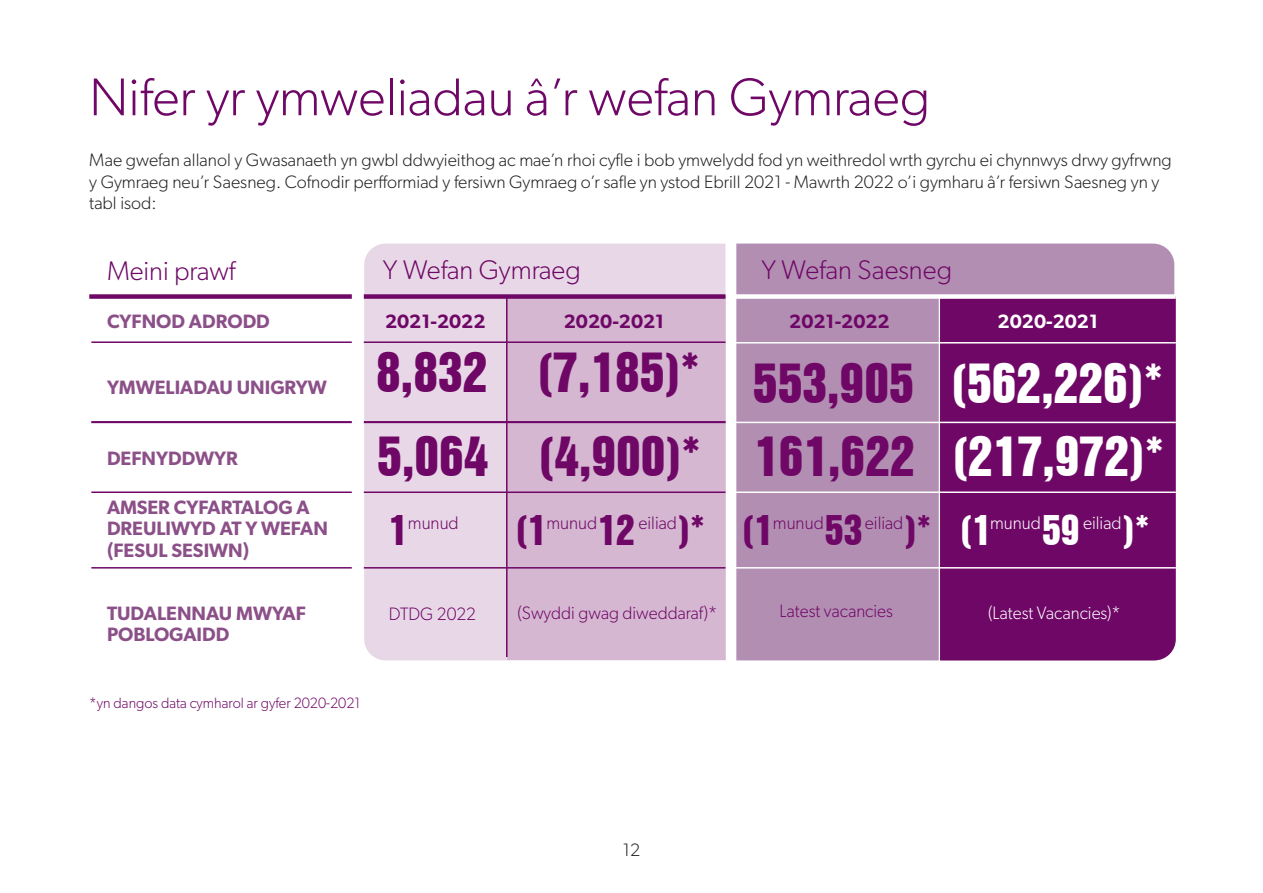
<style>
.page{position:relative;width:1263px;height:893px;background:#fff}
.page>*{position:absolute;margin:0;border:0;box-sizing:border-box;transform-origin:0 0}
.t1{font:300 53.25px "Gibson";color:#6f0766}
.t2{font:49.5px "Swiss 921 BT Regular A";color:#fff}
.t3{font:49.5px "Swiss 921 BT Regular A";color:#6f0766}
.t4{font:37.65px "Swiss 921 BT Regular A";color:#6f0766}
.t5{font:37.65px "Swiss 921 BT Regular A";color:#fff}
.t6{font:300 27px "Gibson";color:#6f0766}
.t7{font:600 19.35px/21.1px "Gibson";color:#8c5089}
.t8{font:600 19.35px "Gibson";color:#6f0766}
.t9{font:600 19.35px "Gibson";color:#fff}
.t10{font:300 18.3px "Gibson";color:#6f0766}
.t11{font:300 18.3px "Gibson";color:#fff}
.t12{font:300 18px/21.6px "Gibson";color:#231f20}
.t13{font:300 18px "Gibson";color:#6f0766}
.t14{font:300 18px "Gibson";color:#fff}
.t15{font:300 15px "Gibson";color:#6f0766}
.s1{color:#6f0766}
</style>
<div class="page">
<svg style="left:364px;top:244px;width:361px;height:416px;background:#ddc6db"></svg>
<div style="left:736px;top:244px;width:438px;height:416px;background:#b38eb3"></div>
<div style="left:89px;top:294px;width:636px;height:5px;background:#6f0766"></div>
<hr style="left:91px;top:421px;width:634px;height:2px;background:#6f0766">
<hr style="left:91px;top:341px;width:634px;height:2px;background:#6f0766">
<hr style="left:91px;top:491px;width:634px;height:2px;background:#6f0766">
<hr style="left:91px;top:567px;width:634px;height:2px;background:#6f0766">
<div style="left:352px;top:288px;width:12px;height:423px;background:#fff"></div>
<hr style="left:939px;top:297px;width:1px;height:403px;background:#fff">
<div style="left:940px;top:299px;width:236px;height:361px;background:#6f0766"></div>
<hr style="left:506px;top:295px;width:1px;height:362px;background:#6f0766">
<div style="left:730px;top:294px;width:446px;height:5px;background:#fff"></div>
<hr style="left:732px;top:422px;width:444px;height:1px;background:#fff">
<hr style="left:732px;top:342px;width:444px;height:2px;background:#fff">
<hr style="left:732px;top:491px;width:444px;height:2px;background:#fff">
<hr style="left:732px;top:567px;width:444px;height:2px;background:#fff">
<p class="t1" style="left:89px;top:65px;width:842px">Nifer yr ymweliadau â’r wefan Gymraeg</p>
<p class="t12" style="left:89px;top:149px;width:1084px">Mae gwefan allanol y Gwasanaeth yn gwbl ddwyieithog ac mae’n rhoi cyfle i bob ymwelydd fod yn weithredol wrth gyrchu ei chynnwys drwy gyfrwng y Gymraeg neu’r Saesneg. Cofnodir perfformiad y fersiwn Gymraeg o’r safle yn ystod Ebrill 2021 - Mawrth 2022 o’i gymharu â’r fersiwn Saesneg yn y tabl isod:</p>
<p class="t6" style="left:107px;top:254px;width:130px">Meini prawf</p>
<p class="t6" style="left:383px;top:253px;width:200px">Y Wefan Gymraeg</p>
<p class="t6" style="left:761px;top:253px;width:192px">Y Wefan Saesneg</p>
<p class="t7" style="left:107px;top:310px;width:164px">CYFNOD ADRODD</p>
<p class="t8" style="left:385px;top:309px;width:102px">2021-2022</p>
<p class="t8" style="left:564px;top:309px;width:102px">2020-2021</p>
<p class="t8" style="left:789px;top:309px;width:102px">2021-2022</p>
<p class="t9" style="left:998px;top:309px;width:102px">2020-2021</p>
<p class="t7" style="left:107px;top:376px;width:221px">YMWELIADAU UNIGRYW</p>
<p class="t7" style="left:107px;top:448px;width:132px">DEFNYDDWYR</p>
<p class="t7" style="left:107px;top:497px;width:222px">AMSER CYFARTALOG A<br>DREULIWYD AT Y WEFAN (FESUL SESIWN)</p>
<p class="t7" style="left:107px;top:602px;width:200px">TUDALENNAU MWYAF<br>POBLOGAIDD</p>
<p class="t3" style="left:376px;top:340px;width:325px">8,832 (7,185)*</p>
<p class="t3" style="left:377px;top:425px;width:325px">5,064 (4,900)*</p>
<p class="t4" style="left:388px;top:506px;width:20px">1</p>
<p class="t10" style="left:408px;top:512px;width:52px">munud</p>
<p class="t4" style="left:515px;top:506px;width:33px">(1</p>
<p class="t4" style="left:597px;top:506px;width:39px">12</p>
<p class="t2" style="left:753px;top:352px;width:411px"><span class="s1">553,905</span> (562,226)*</p>
<p class="t2" style="left:754px;top:424px;width:411px"><span class="s1">161,622</span> (217,972)*</p>
<p class="t10" style="left:546px;top:512px;width:52px">munud</p>
<p class="t10" style="left:638px;top:512px;width:40px">eiliad</p>
<p class="t4" style="left:678px;top:506px;width:28px">)*</p>
<p class="t4" style="left:742px;top:506px;width:33px">(1</p>
<p class="t4" style="left:825px;top:506px;width:39px">53</p>
<p class="t10" style="left:773px;top:512px;width:52px">munud</p>
<p class="t10" style="left:865px;top:512px;width:40px">eiliad</p>
<p class="t4" style="left:905px;top:506px;width:28px">)*</p>
<p class="t5" style="left:960px;top:506px;width:33px">(1</p>
<p class="t5" style="left:1042px;top:506px;width:39px">59</p>
<p class="t11" style="left:990px;top:512px;width:52px">munud</p>
<p class="t11" style="left:1083px;top:512px;width:40px">eiliad</p>
<p class="t5" style="left:1123px;top:506px;width:28px">)*</p>
<p class="t13" style="left:389px;top:603px;width:89px">DTDG 2022</p>
<p class="t13" style="left:517px;top:602px;width:201px">(Swyddi gwag diweddaraf)*</p>
<p class="t13" style="left:780px;top:600px;width:115px">Latest vacancies</p>
<p class="t14" style="left:988px;top:602px;width:134px">(Latest Vacancies)*</p>
<p class="t15" style="left:89px;top:694px;width:273px">*yn dangos data cymharol ar gyfer 2020-2021</p>
<p class="t12" style="left:623px;top:838px;width:19px">12</p>
</div>
